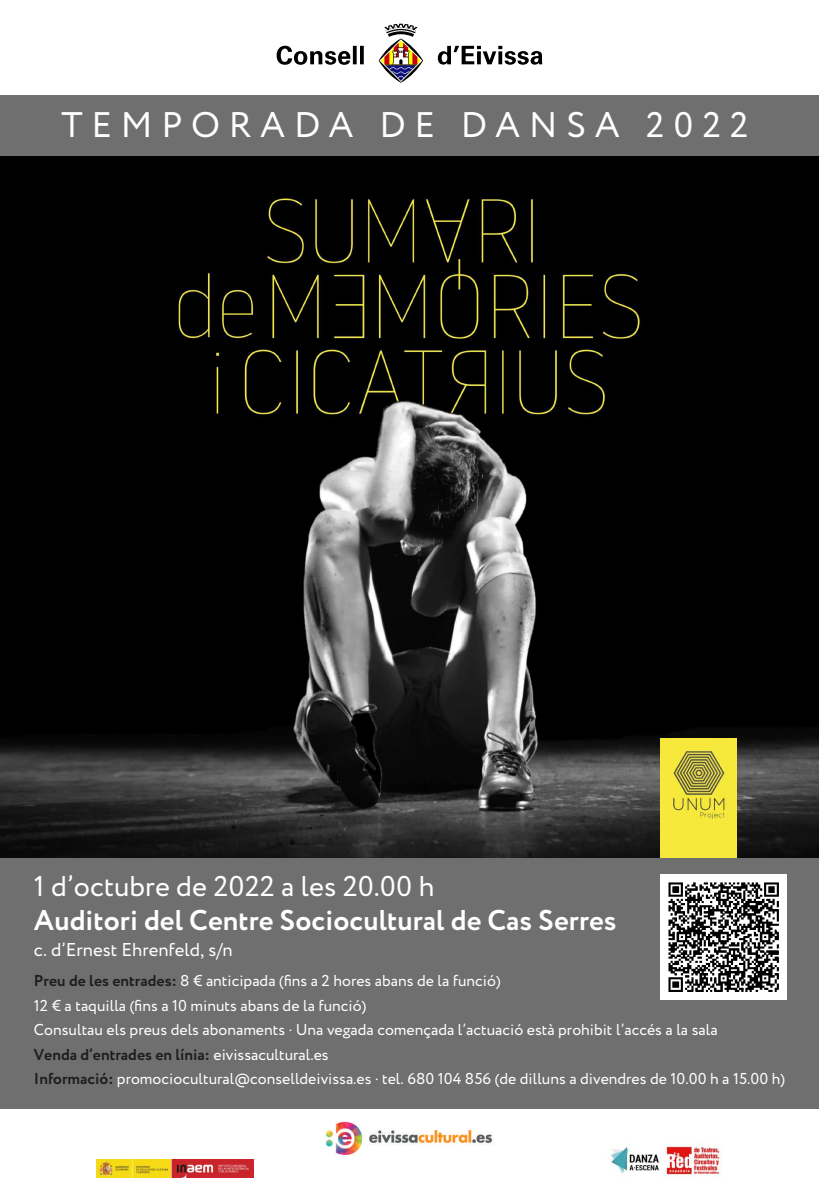
<style>
.page{position:relative;width:819px;height:1198px;background:#fff}
.page>*{position:absolute;margin:0;border:0;box-sizing:border-box;transform-origin:0 0}
.t1{font:35.52px "Circe";letter-spacing:.25em;color:#fff}
.t2{font:700 28.61px "Circe";color:#fff}
.t3{font:28.61px "Circe";color:#fff}
.t4{font:18.55px "Circe";color:#fff}
.t5{font:15.75px/24.5px "Circe";color:#fff}
.s1{font-weight:700;color:#1d1d1b}
</style>
<div class="page">
<img style="left:0;top:156px;width:819px;height:702px">
<div style="left:0;top:858px;width:819px;height:250px;background:#6f6f6f"></div>
<img style="left:96px;top:1160px;width:157px;height:18px">
<img style="left:611px;top:1144px;width:111px;height:34px">
<img style="left:326px;top:1121px;width:167px;height:34px">
<svg style="left:276px;top:24px;width:266px;height:59px"></svg>
<div style="left:0;top:96px;width:819px;height:60px;background:#6f6f6f"></div>
<img style="left:660px;top:874px;width:126px;height:125px">
<img style="left:660px;top:738px;width:76px;height:120px">
<h1 class="t1" style="left:61px;top:102px;width:688px">TEMPORADA DE DANSA 2022</h1>
<h2 class="t3" style="left:34px;top:867px;width:402px">1 d’octubre de 2022 a les 20.00 h</h2>
<h2 class="t2" style="left:34px;top:901px;width:584px">Auditori del Centre Sociocultural de Cas Serres</h2>
<p class="t4" style="left:34px;top:937px;width:200px">c. d’Ernest Ehrenfeld, s/n</p>
<p class="t5" style="left:34px;top:969px;width:752px"><span class="s1">Preu de les entrades:</span> 8 € anticipada (fins a 2 hores abans de la funció)<br>12 € a taquilla (fins a 10 minuts abans de la funció)<br>Consultau els preus dels abonaments · Una vegada començada l’actuació està prohibit l’accés a la sala<br><span class="s1">Venda d’entrades en línia:</span> eivissacultural.es<br><span class="s1">Informació:</span> promociocultural@conselldeivissa.es · tel. 680 104 856 (de dilluns a divendres de 10.00 h a 15.00 h)</p>
</div>
